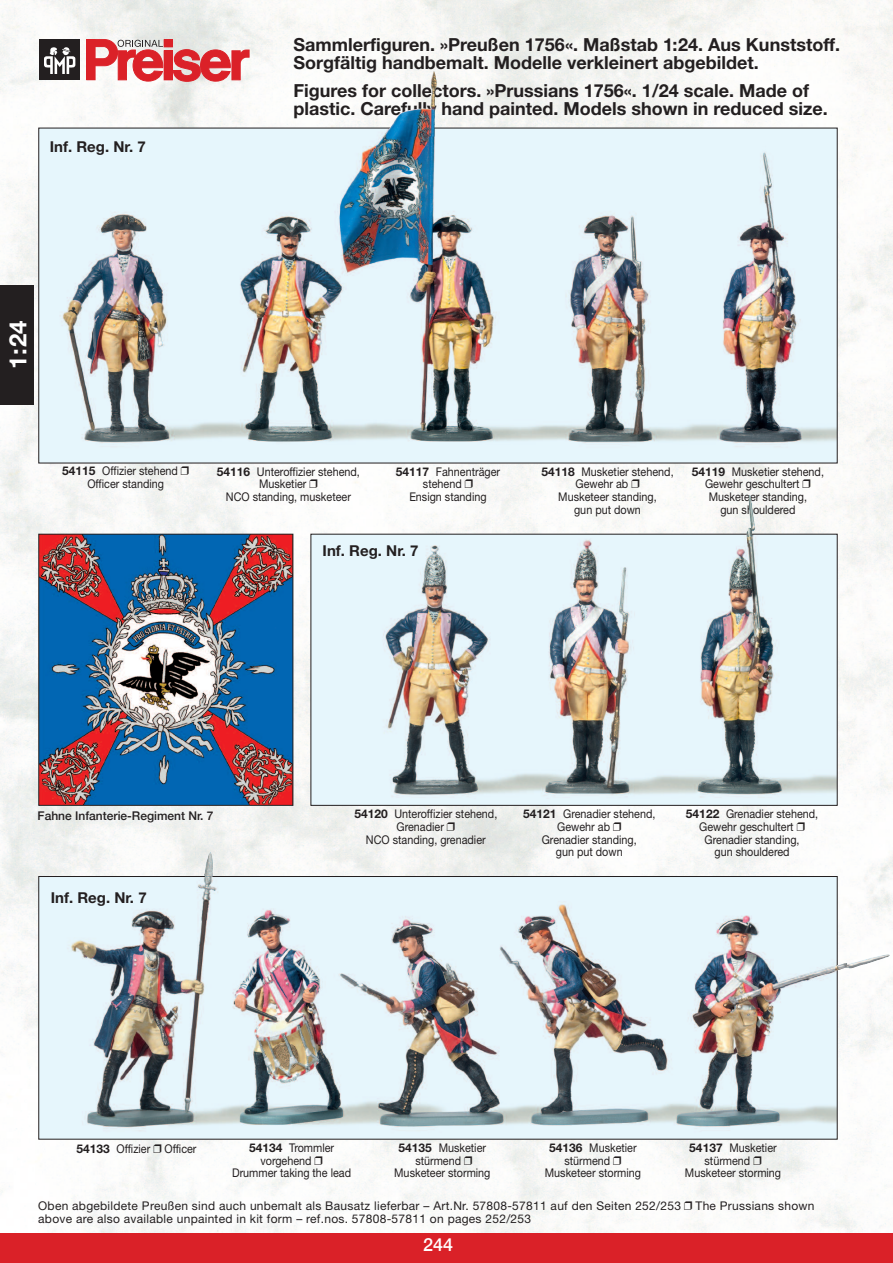
<style>
.page{position:relative;width:893px;height:1263px;background:#fff}
.page>*{position:absolute;margin:0;border:0;box-sizing:border-box;transform-origin:0 0}
.t1{font:700 24px "Helvetica Neue";color:#fff}
.t2{font:700 18px/18px "Helvetica Neue";color:#231f20}
.t3{font:500 18px "Helvetica Neue";color:#fff}
.t4{font:700 15px "Helvetica Neue";color:#231f20}
.t5{font:12px/12.8px "Helvetica Neue";color:#231f20;text-align:center;scale:.9 1}
.t6{font:12px/12.8px "Helvetica Neue";letter-spacing:.02em;color:#231f20}
.t7{font:500 12px "Helvetica Neue";color:#231f20}
.s1{font-weight:700}
.s2{font-family:"Monotype Sorts"}
</style>
<div class="page">
<img style="left:0;top:0;width:893px;height:1233px">
<div style="left:0;top:1233px;width:893px;height:30px;background:#da2128"></div>
<div style="left:87px;top:40px;width:8px;height:40px;background:#db2128"></div>
<div style="left:164px;top:51px;width:8px;height:29px;background:#db2128"></div>
<div style="left:164px;top:40px;width:8px;height:7px;background:#db2128"></div>
<svg style="left:173px;top:49px;width:76px;height:32px;background:#e06569"></svg>
<div style="left:39px;top:39px;width:41px;height:41px;background:#231f20"></div>
<svg style="left:44px;top:47px;width:31px;height:27px"></svg>
<svg style="left:93px;top:39px;width:70px;height:42px"></svg>
<div style="left:0;top:285px;width:34px;height:119px;background:#231f20"></div>
<img style="left:312px;top:536px;width:524px;height:268px">
<div style="left:310px;top:534px;width:528px;height:272px;border:1px solid #231f20"></div>
<img style="left:40px;top:130px;width:796px;height:331px">
<img style="left:384px;top:71px;width:53px;height:66px">
<img style="left:40px;top:878px;width:796px;height:260px">
<img style="left:199px;top:852px;width:609px;height:126px">
<img style="left:40px;top:536px;width:251px;height:268px">
<div style="left:38px;top:534px;width:255px;height:272px;border:1px solid #231f20"></div>
<img style="left:746px;top:495px;width:9px;height:48px">
<p class="t4" style="left:50px;top:141px;width:97px">Inf. Reg. Nr. 7</p>
<h2 class="t2" style="left:294px;top:38px;width:548px">Sammlerfiguren. »Preußen 1756«. Maßstab 1:24. Aus Kunststoff.<br>Sorgfältig handbemalt. Modelle verkleinert abgebildet.</h2>
<h2 class="t2" style="left:294px;top:83px;width:536px">Figures for collectors. »Prussians 1756«. 1/24 scale. Made of plastic. Carefully hand painted. Models shown in reduced size.</h2>
<h1 class="t1" style="left:10px;top:369px;width:49px;rotate:-90deg">1:24</h1>
<p class="t5" style="left:62px;top:466px;width:142px"><span class="s1">54115</span> Offizier stehend <span class="s2">R<br></span>Officer standing</p>
<p class="t5" style="left:217px;top:466px;width:160px"><span class="s1">54116</span> Unteroffizier stehend,<br>Musketier <span class="s2">R<br></span>NCO standing, musketeer</p>
<p class="t5" style="left:396px;top:466px;width:117px"><span class="s1">54117</span> Fahnenträger stehend <span class="s2">R<br></span>Ensign standing</p>
<p class="t5" style="left:541px;top:466px;width:148px"><span class="s1">54118</span> Musketier stehend,<br>Gewehr ab <span class="s2">R<br></span>Musketeer standing,<br>gun put down</p>
<p class="t5" style="left:692px;top:466px;width:148px"><span class="s1">54119</span> Musketier stehend,<br>Gewehr geschultert <span class="s2">R<br></span>Musketeer standing,<br>gun shouldered</p>
<p class="t4" style="left:323px;top:546px;width:97px">Inf. Reg. Nr. 7</p>
<p class="t7" style="left:38px;top:808px;width:177px">Fahne Infanterie-Regiment Nr. 7</p>
<p class="t4" style="left:51px;top:892px;width:97px">Inf. Reg. Nr. 7</p>
<p class="t5" style="left:354px;top:808px;width:160px"><span class="s1">54120</span> Unteroffizier stehend,<br>Grenadier <span class="s2">R<br></span>NCO standing, grenadier</p>
<p class="t5" style="left:523px;top:808px;width:148px"><span class="s1">54121</span> Grenadier stehend,<br>Gewehr ab <span class="s2">R<br></span>Grenadier standing,<br>gun put down</p>
<p class="t5" style="left:686px;top:808px;width:148px"><span class="s1">54122</span> Grenadier stehend,<br>Gewehr geschultert <span class="s2">R<br></span>Grenadier standing,<br>gun shouldered</p>
<p class="t5" style="left:77px;top:1143px;width:135px"><span class="s1">54133</span> Offizier <span class="s2">R</span> Officer</p>
<p class="t5" style="left:232px;top:1142px;width:134px"><span class="s1">54134</span> Trommler vorgehend <span class="s2">R<br></span>Drummer taking the lead</p>
<p class="t5" style="left:394px;top:1142px;width:108px"><span class="s1">54135</span> Musketier stürmend <span class="s2">R<br></span>Musketeer storming</p>
<p class="t5" style="left:545px;top:1142px;width:108px"><span class="s1">54136</span> Musketier stürmend <span class="s2">R<br></span>Musketeer storming</p>
<p class="t5" style="left:685px;top:1142px;width:108px"><span class="s1">54137</span> Musketier stürmend <span class="s2">R<br></span>Musketeer storming</p>
<p class="t6" style="left:38px;top:1201px;width:778px">Oben abgebildete Preußen sind auch unbemalt als Bausatz lieferbar – Art.Nr. 57808-57811 auf den Seiten 252/253 <span class="s2">R</span> The Prussians shown above are also available unpainted in kit form – ref.nos. 57808-57811 on pages 252/253</p>
<h2 class="t3" style="left:423px;top:1233px;width:32px">244</h2>
</div>
